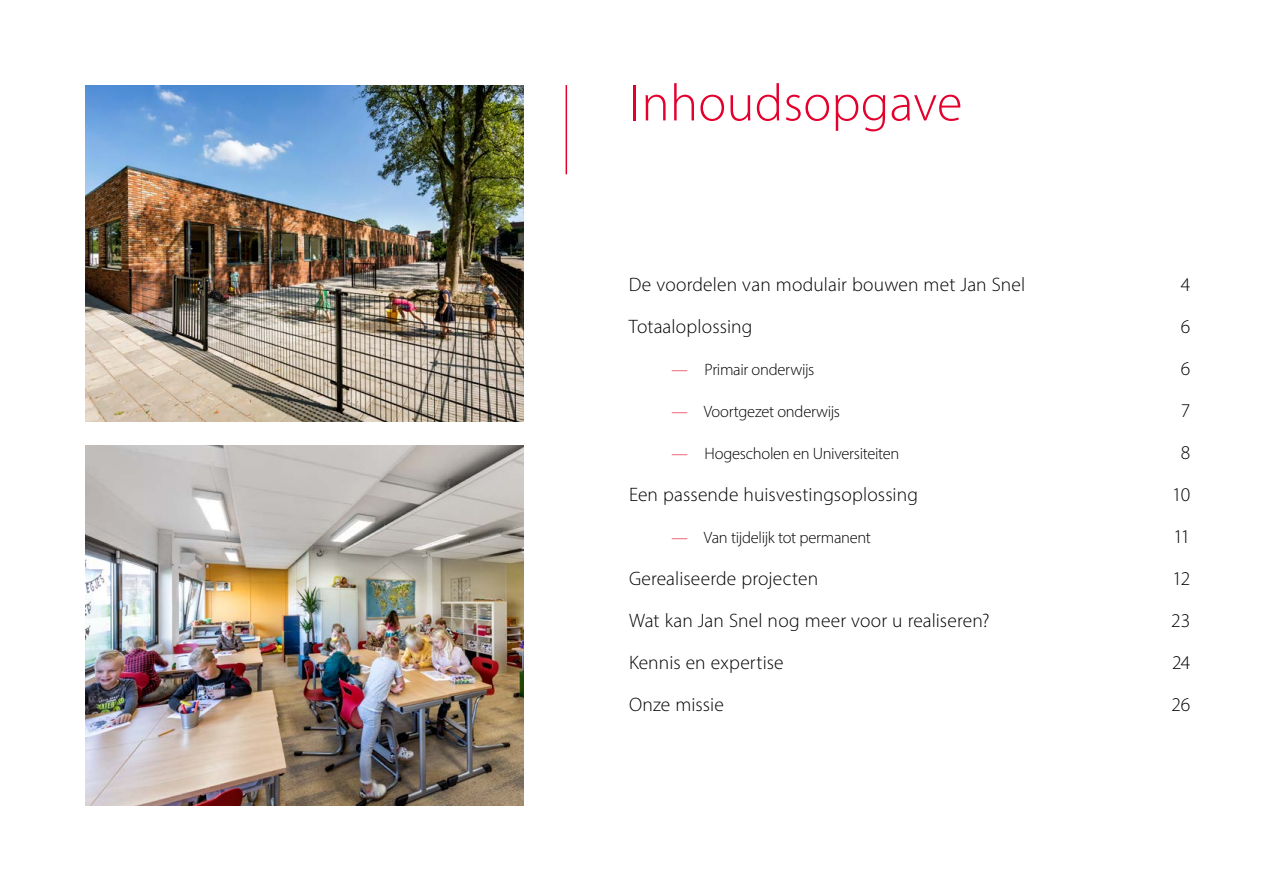
<style>
.page{position:relative;width:1263px;height:893px;background:#fff}
.page>*{position:absolute;margin:0;border:0;box-sizing:border-box;transform-origin:0 0}
.t1{font:300 52.5px "Myriad Pro";letter-spacing:.005em;color:#e4002d}
.t2{font:300 19.5px "Myriad Pro";letter-spacing:.005em;color:#000}
.t3{font:300 16.5px "Myriad Pro";letter-spacing:-.02em;color:#000}
.s1{color:#e61a3a}
</style>
<div class="page">
<hr style="left:566px;top:85px;width:1px;height:89px;background:#e4002d">
<img style="left:85px;top:445px;width:438px;height:360px">
<img style="left:85px;top:85px;width:438px;height:336px">
<h1 class="t1" style="left:629px;top:83px;width:335px">Inhoudsopgave</h1>
<p class="t2" style="left:629px;top:276px;width:398px">De voordelen van modulair bouwen met Jan Snel</p>
<p class="t2" style="left:1181px;top:276px;width:11px">4</p>
<p class="t2" style="left:629px;top:318px;width:125px">Totaaloplossing</p>
<p class="t2" style="left:1181px;top:318px;width:11px">6</p>
<p class="t3" style="left:671px;top:363px;width:144px"><span class="s1">—</span> Primair onderwijs</p>
<p class="t2" style="left:1181px;top:360px;width:11px">6</p>
<p class="t3" style="left:671px;top:405px;width:170px"><span class="s1">—</span> Voortgezet onderwijs</p>
<p class="t2" style="left:1181px;top:402px;width:11px">7</p>
<p class="t3" style="left:671px;top:447px;width:229px"><span class="s1">—</span> Hogescholen en Universiteiten</p>
<p class="t2" style="left:1181px;top:444px;width:11px">8</p>
<p class="t2" style="left:629px;top:486px;width:290px">Een passende huisvestingsoplossing</p>
<p class="t2" style="left:1172px;top:486px;width:20px">10</p>
<p class="t3" style="left:671px;top:531px;width:201px"><span class="s1">—</span> Van tijdelijk tot permanent</p>
<p class="t2" style="left:1173px;top:528px;width:19px">11</p>
<p class="t2" style="left:629px;top:570px;width:191px">Gerealiseerde projecten</p>
<p class="t2" style="left:1173px;top:570px;width:19px">12</p>
<p class="t2" style="left:629px;top:612px;width:362px">Wat kan Jan Snel nog meer voor u realiseren?</p>
<p class="t2" style="left:1171px;top:612px;width:21px">23</p>
<p class="t2" style="left:629px;top:654px;width:156px">Kennis en expertise</p>
<p class="t2" style="left:1172px;top:654px;width:20px">24</p>
<p class="t2" style="left:629px;top:696px;width:96px">Onze missie</p>
<p class="t2" style="left:1171px;top:696px;width:20px">26</p>
</div>
